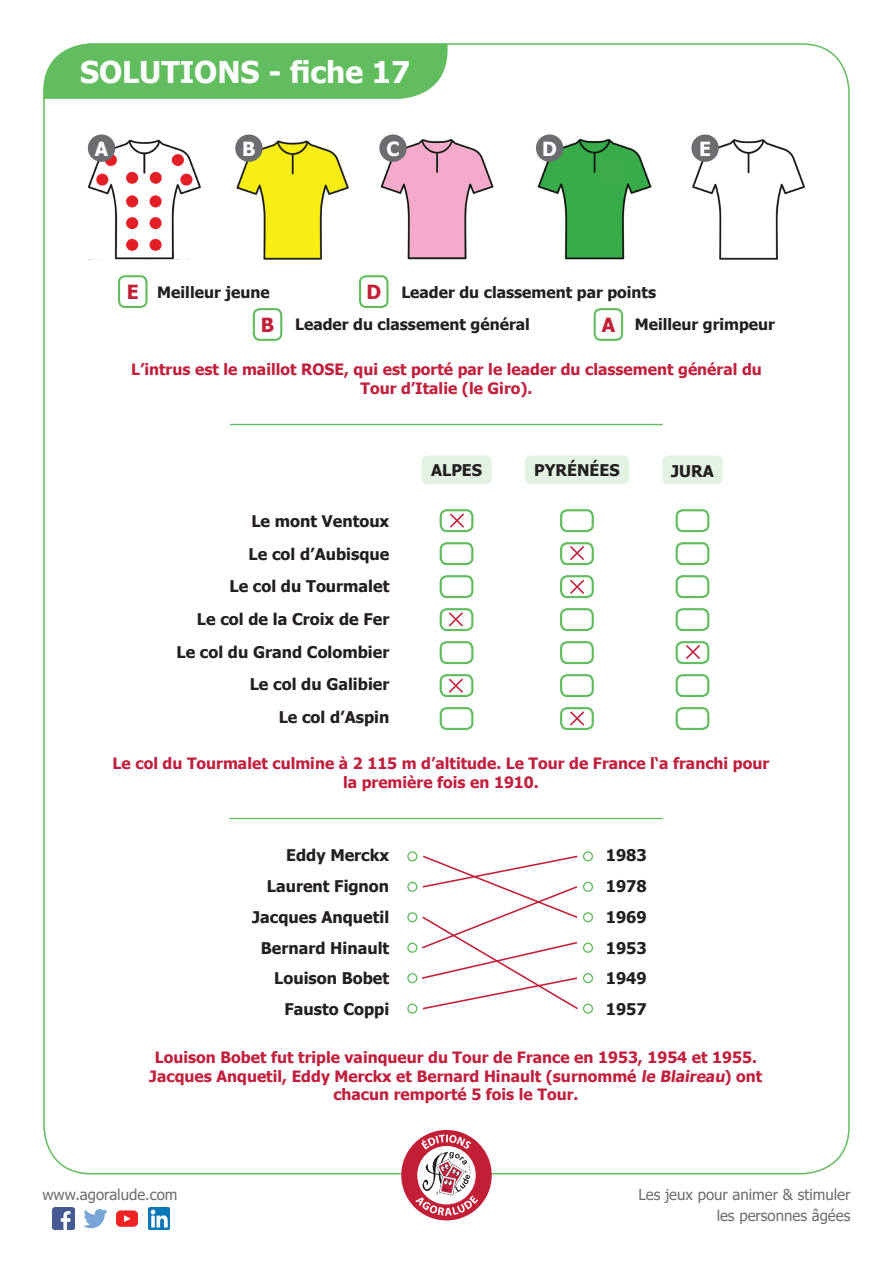
<style>
.page{position:relative;width:893px;height:1263px;background:#fff}
.page>*{position:absolute;margin:0;border:0;box-sizing:border-box;transform-origin:0 0}
.t1{font:700 30px "Tahoma";color:#fff}
.t2{font:700 19.5px "Tahoma";color:#fff}
.t3{font:700 19.5px "Tahoma";color:#c21f36}
.t4{font:700 16.05px/30.8px "Tahoma";color:#231f20;text-align:right}
.t5{font:700 15.6px/18.8px "Tahoma";color:#c1203d;text-align:center}
.t6{font:700 15.6px "Tahoma";color:#231f20}
.t7{font:15px/21px "Tahoma";color:#6c6d70;text-align:right}
</style>
<div class="page">
<div style="left:401px;top:1130px;width:91px;height:90px;background:#c21f36;border-radius:50%"></div>
<svg style="left:415px;top:1134px;width:63px;height:82px"></svg>
<img style="left:53px;top:1207px;width:21px;height:22px">
<img style="left:84px;top:1209px;width:22px;height:20px">
<img style="left:116px;top:1210px;width:22px;height:17px">
<img style="left:148px;top:1207px;width:22px;height:22px">
<div style="left:44px;top:44px;width:404px;height:55px;background:#61bd5d"></div>
<hr style="left:230px;top:424px;width:433px;height:1px;background:#61bd5d">
<hr style="left:230px;top:818px;width:433px;height:1px;background:#61bd5d">
<div style="left:662px;top:455px;width:61px;height:29px;background:#e2f2e3;border-radius:6px"></div>
<div style="left:525px;top:455px;width:104px;height:29px;background:#e2f2e3;border-radius:6px"></div>
<div style="left:421px;top:455px;width:71px;height:29px;background:#e2f2e3;border-radius:6px"></div>
<div style="left:440px;top:509px;width:33px;height:23px;border:2px solid #61bd5d;border-radius:6px"></div>
<div style="left:560px;top:509px;width:34px;height:23px;border:2px solid #61bd5d;border-radius:6px"></div>
<div style="left:676px;top:509px;width:33px;height:23px;border:2px solid #61bd5d;border-radius:6px"></div>
<div style="left:440px;top:575px;width:33px;height:23px;border:2px solid #61bd5d;border-radius:6px"></div>
<div style="left:560px;top:575px;width:34px;height:23px;border:2px solid #61bd5d;border-radius:6px"></div>
<div style="left:676px;top:575px;width:33px;height:23px;border:2px solid #61bd5d;border-radius:6px"></div>
<div style="left:440px;top:641px;width:33px;height:23px;border:2px solid #61bd5d;border-radius:6px"></div>
<div style="left:560px;top:641px;width:34px;height:23px;border:2px solid #61bd5d;border-radius:6px"></div>
<div style="left:676px;top:641px;width:33px;height:23px;border:2px solid #61bd5d;border-radius:6px"></div>
<div style="left:440px;top:707px;width:33px;height:23px;border:2px solid #61bd5d;border-radius:6px"></div>
<div style="left:560px;top:707px;width:34px;height:23px;border:2px solid #61bd5d;border-radius:6px"></div>
<div style="left:676px;top:707px;width:33px;height:23px;border:2px solid #61bd5d;border-radius:6px"></div>
<div style="left:440px;top:542px;width:33px;height:23px;border:2px solid #61bd5d;border-radius:6px"></div>
<div style="left:560px;top:542px;width:34px;height:23px;border:2px solid #61bd5d;border-radius:6px"></div>
<div style="left:676px;top:542px;width:33px;height:23px;border:2px solid #61bd5d;border-radius:6px"></div>
<div style="left:440px;top:608px;width:33px;height:23px;border:2px solid #61bd5d;border-radius:6px"></div>
<div style="left:560px;top:608px;width:34px;height:23px;border:2px solid #61bd5d;border-radius:6px"></div>
<div style="left:676px;top:608px;width:33px;height:23px;border:2px solid #61bd5d;border-radius:6px"></div>
<div style="left:440px;top:674px;width:33px;height:23px;border:2px solid #61bd5d;border-radius:6px"></div>
<div style="left:560px;top:674px;width:34px;height:23px;border:2px solid #61bd5d;border-radius:6px"></div>
<div style="left:676px;top:674px;width:33px;height:23px;border:2px solid #61bd5d;border-radius:6px"></div>
<svg style="left:450px;top:513px;width:14px;height:15px"></svg>
<svg style="left:568px;top:544px;width:18px;height:17px"></svg>
<svg style="left:568px;top:579px;width:18px;height:17px"></svg>
<svg style="left:447px;top:610px;width:18px;height:17px"></svg>
<svg style="left:448px;top:678px;width:15px;height:15px"></svg>
<svg style="left:570px;top:711px;width:15px;height:15px"></svg>
<svg style="left:684px;top:643px;width:18px;height:16px"></svg>
<img style="left:87px;top:137px;width:114px;height:122px">
<img style="left:235px;top:140px;width:114px;height:119px">
<img style="left:380px;top:139px;width:114px;height:120px">
<img style="left:536px;top:136px;width:116px;height:123px">
<img style="left:692px;top:139px;width:113px;height:120px">
<div style="left:88px;top:134px;width:27px;height:28px;background:#6c6d70;border-radius:50%"></div>
<div style="left:235px;top:134px;width:28px;height:28px;background:#6c6d70;border-radius:50%"></div>
<div style="left:379px;top:134px;width:28px;height:28px;background:#6c6d70;border-radius:50%"></div>
<div style="left:536px;top:134px;width:27px;height:28px;background:#6c6d70;border-radius:50%"></div>
<div style="left:691px;top:134px;width:28px;height:28px;background:#6c6d70;border-radius:50%"></div>
<div style="left:118px;top:275px;width:30px;height:33px;border:2px solid #61bd5d;border-radius:6px"></div>
<div style="left:359px;top:275px;width:30px;height:33px;border:2px solid #61bd5d;border-radius:6px"></div>
<div style="left:253px;top:308px;width:29px;height:33px;border:2px solid #61bd5d;border-radius:6px"></div>
<div style="left:594px;top:308px;width:29px;height:33px;border:2px solid #61bd5d;border-radius:6px"></div>
<div style="left:407px;top:851px;width:10px;height:10px;border:1px solid #61bd5d;border-radius:50%"></div>
<div style="left:583px;top:851px;width:10px;height:10px;border:1px solid #61bd5d;border-radius:50%"></div>
<div style="left:407px;top:882px;width:10px;height:10px;border:1px solid #61bd5d;border-radius:50%"></div>
<div style="left:583px;top:882px;width:10px;height:10px;border:1px solid #61bd5d;border-radius:50%"></div>
<div style="left:407px;top:912px;width:10px;height:10px;border:1px solid #61bd5d;border-radius:50%"></div>
<div style="left:583px;top:912px;width:10px;height:10px;border:1px solid #61bd5d;border-radius:50%"></div>
<div style="left:407px;top:943px;width:10px;height:10px;border:1px solid #61bd5d;border-radius:50%"></div>
<div style="left:583px;top:943px;width:10px;height:10px;border:1px solid #61bd5d;border-radius:50%"></div>
<div style="left:407px;top:973px;width:10px;height:10px;border:1px solid #61bd5d;border-radius:50%"></div>
<div style="left:583px;top:973px;width:10px;height:10px;border:1px solid #61bd5d;border-radius:50%"></div>
<div style="left:407px;top:1003px;width:10px;height:11px;border:1px solid #61bd5d;border-radius:50%"></div>
<div style="left:583px;top:1003px;width:10px;height:11px;border:1px solid #61bd5d;border-radius:50%"></div>
<svg style="left:422px;top:855px;width:156px;height:155px"></svg>
<h1 class="t1" style="left:80px;top:51px;width:332px">SOLUTIONS - fiche 17</h1>
<p class="t2" style="left:95px;top:135px;width:15px">A</p>
<p class="t2" style="left:242px;top:135px;width:15px">B</p>
<p class="t2" style="left:386px;top:135px;width:15px">C</p>
<p class="t2" style="left:542px;top:135px;width:16px">D</p>
<p class="t2" style="left:699px;top:135px;width:13px">E</p>
<p class="t3" style="left:127px;top:278px;width:13px">E</p>
<p class="t6" style="left:157px;top:281px;width:114px">Meilleur jeune</p>
<p class="t3" style="left:261px;top:311px;width:15px">B</p>
<p class="t3" style="left:366px;top:278px;width:16px">D</p>
<p class="t6" style="left:401px;top:281px;width:256px">Leader du classement par points</p>
<p class="t3" style="left:602px;top:311px;width:15px">A</p>
<p class="t6" style="left:295px;top:314px;width:236px">Leader du classement général</p>
<p class="t6" style="left:635px;top:314px;width:142px">Meilleur grimpeur</p>
<p class="t5" style="left:131px;top:360px;width:632px">L’intrus est le maillot ROSE, qui est porté par le leader du classement général du<br>Tour d’Italie (le Giro).</p>
<p class="t4" style="left:176px;top:505px;width:214px;line-height:32.7px">Le mont Ventoux<br>Le col d’Aubisque<br>Le col du Tourmalet<br>Le col de la Croix de Fer<br>Le col du Grand Colombier<br>Le col du Galibier<br>Le col d’Aspin</p>
<p class="t4" style="left:431px;top:455px;width:52px">ALPES</p>
<p class="t4" style="left:534px;top:456px;width:87px">PYRénées</p>
<p class="t4" style="left:671px;top:456px;width:44px">JURA</p>
<p class="t5" style="left:113px;top:755px;width:658px">Le col du Tourmalet culmine à 2 115 m d’altitude. Le Tour de France l‘a franchi pour la première fois en 1910.</p>
<p class="t4" style="left:252px;top:841px;width:139px">Eddy Merckx<br>Laurent Fignon<br>Jacques Anquetil<br>Bernard Hinault<br>Louison Bobet<br>Fausto Coppi</p>
<p class="t4" style="left:606px;top:841px;width:43px;text-align:justify">1983<br>1978<br>1969<br>1953<br>1949<br>1957</p>
<p class="t5" style="left:149px;top:1048px;width:615px">Louison Bobet fut triple vainqueur du Tour de France en 1953, 1954 et 1955.<br>Jacques Anquetil, Eddy Merckx et Bernard Hinault (surnommé le Blaireau) ont chacun remporté 5 fois le Tour.</p>
<p class="t7" style="left:43px;top:1185px;width:136px">www.agoralude.com</p>
<p class="t7" style="left:638px;top:1185px;width:214px">Les jeux pour animer &amp; stimuler les personnes âgées</p>
</div>
